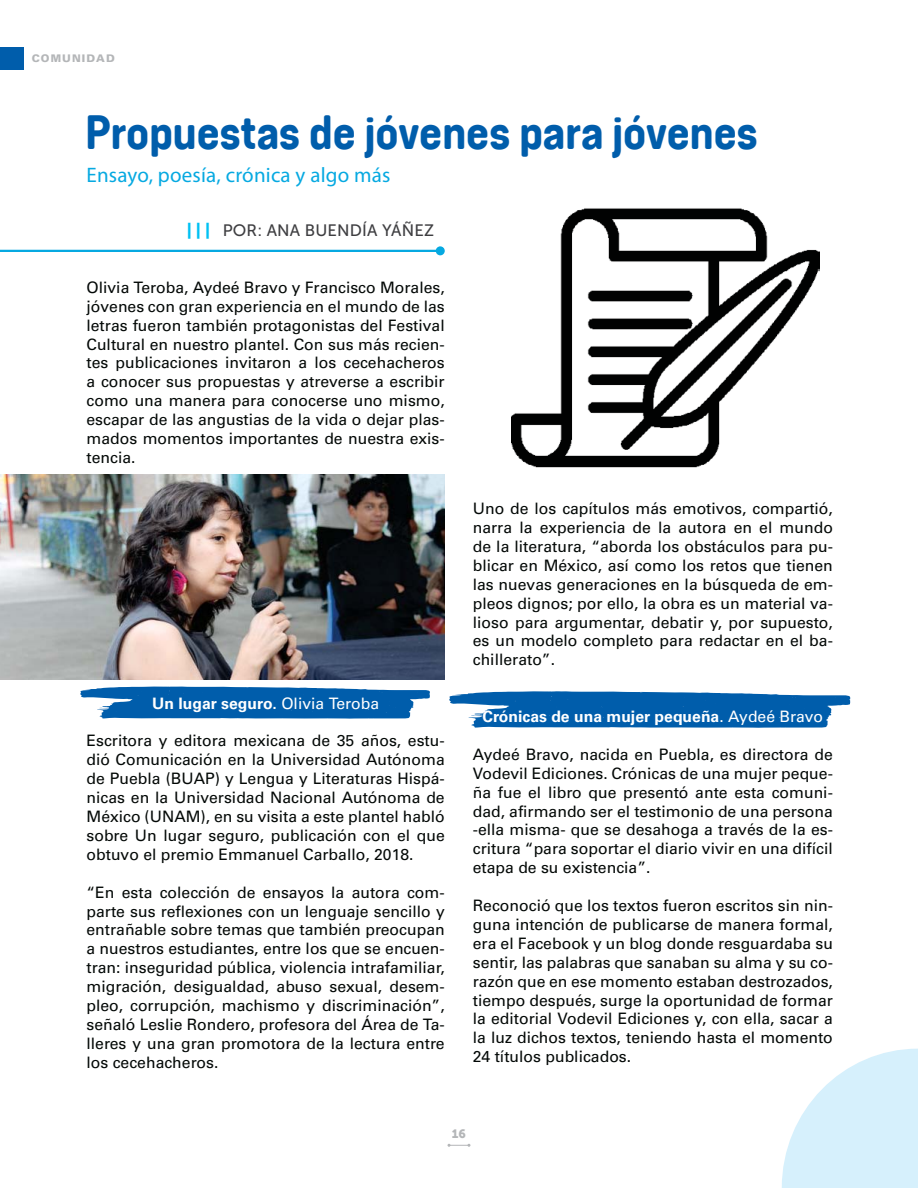
<style>
.page{position:relative;width:918px;height:1188px;background:#fff}
.page>*{position:absolute;margin:0;border:0;box-sizing:border-box;transform-origin:0 0}
.t1{font:45px "Colatera Soft";color:#005dab}
.t2{font:21px "Myriad Pro";letter-spacing:.01em;color:#06a9e1}
.t3{font:16.5px "Museo Sans 500";letter-spacing:.01em;color:#3e3e41}
.t4{font:15.75px/18.9px "Univers LT 55 Rm";color:#030806;text-align:justify}
.t5{font:15.75px "Univers LT 65 Bd";color:#fff}
.t6{font:12px "Museo Sans 900";color:#b4b6b8}
.t7{font:10.5px "Univers LT 75 Blk";letter-spacing:.1em;color:#b4b6b8}
.s1{font-family:"Museo Sans 900";color:#00c1f3}
.s2{font-family:"Univers LT 55 Rm"}
</style>
<div class="page">
<svg style="left:448px;top:1144px;width:22px;height:3px"></svg>
<div style="left:0;top:47px;width:23px;height:23px;background:#005dab"></div>
<svg style="left:80px;top:686px;width:350px;height:33px;background:#2a77b8"></svg>
<svg style="left:449px;top:691px;width:402px;height:37px;background:#2876b8"></svg>
<img style="left:0;top:474px;width:445px;height:205px">
<img style="left:512px;top:208px;width:307px;height:260px">
<svg style="left:782px;top:1049px;width:136px;height:139px"></svg>
<hr style="left:0;top:250px;width:440px;height:2px;background:#06a9e1">
<div style="left:436px;top:246px;width:9px;height:9px;background:#06a9e1;border-radius:50%"></div>
<p class="t7" style="left:32px;top:52px;width:85px">COMUNIDAD</p>
<h1 class="t1" style="left:85px;top:105px;width:674px">Propuestas de jóvenes para jóvenes</h1>
<h2 class="t2" style="left:87px;top:163px;width:306px">Ensayo, poesía, crónica y algo más</h2>
<p class="t3" style="left:187px;top:221px;width:249px"><span class="s1">| | |</span> POR: ANA BUENDÍA YÁÑEZ</p>
<p class="t4" style="left:87px;top:278px;width:360px">Olivia Teroba, Aydeé Bravo y Francisco Morales, jóvenes con gran experiencia en el mundo de las letras fueron también protagonistas del Festival Cultural en nuestro plantel. Con sus más recien&shy;tes publicaciones invitaron a los cecehacheros a conocer sus propuestas y atreverse a escribir como una manera para conocerse uno mismo, escapar de las angustias de la vida o dejar plas&shy;mados momentos importantes de nuestra exis&shy;tencia.</p>
<p class="t5" style="left:152px;top:694px;width:229px">Un lugar seguro. <span class="s2">Olivia Teroba</span></p>
<p class="t4" style="left:87px;top:732px;width:360px">Escritora y editora mexicana de 35 años, estu&shy;dió Comunicación en la Universidad Autónoma de Puebla (BUAP) y Lengua y Literaturas Hispá&shy;nicas en la Universidad Nacional Autónoma de México (UNAM), en su visita a este plantel habló sobre Un lugar seguro, publicación con el que obtuvo el premio Emmanuel Carballo, 2018.</p>
<p class="t4" style="left:87px;top:883px;width:360px">“En esta colección de ensayos la autora com&shy;parte sus reflexiones con un lenguaje sencillo y entrañable sobre temas que también preocupan a nuestros estudiantes, entre los que se encuen&shy;tran: inseguridad pública, violencia intrafamiliar, migración, desigualdad, abuso sexual, desem&shy;pleo, corrupción, machismo y discriminación”, señaló Leslie Rondero, profesora del Área de Ta&shy;lleres y una gran promotora de la lectura entre los cecehacheros.</p>
<p class="t4" style="left:473px;top:499px;width:362px">Uno de los capítulos más emotivos, compartió, narra la experiencia de la autora en el mundo de la literatura, “aborda los obstáculos para pu&shy;blicar en México, así como los retos que tienen las nuevas generaciones en la búsqueda de em&shy;pleos dignos; por ello, la obra es un material va&shy;lioso para argumentar, debatir y, por supuesto, es un modelo completo para redactar en el ba&shy;chillerato”.</p>
<p class="t5" style="left:483px;top:707px;width:342px">Crónicas de una mujer pequeña<span class="s2">. Aydeé Bravo</span></p>
<p class="t4" style="left:473px;top:745px;width:362px">Aydeé Bravo, nacida en Puebla, es directora de Vodevil Ediciones. Crónicas de una mujer peque&shy;ña fue el libro que presentó ante esta comuni&shy;dad, afirmando ser el testimonio de una persona -ella misma- que se desahoga a través de la es&shy;critura “para soportar el diario vivir en una difícil etapa de su existencia”.</p>
<p class="t4" style="left:473px;top:896px;width:362px">Reconoció que los textos fueron escritos sin nin&shy;guna intención de publicarse de manera formal, era el Facebook y un blog donde resguardaba su sentir, las palabras que sanaban su alma y su co&shy;razón que en ese momento estaban destrozados, tiempo después, surge la oportunidad de formar la editorial Vodevil Ediciones y, con ella, sacar a la luz dichos textos, teniendo hasta el momento 24 títulos publicados.</p>
<p class="t6" style="left:452px;top:1129px;width:16px">16</p>
</div>
